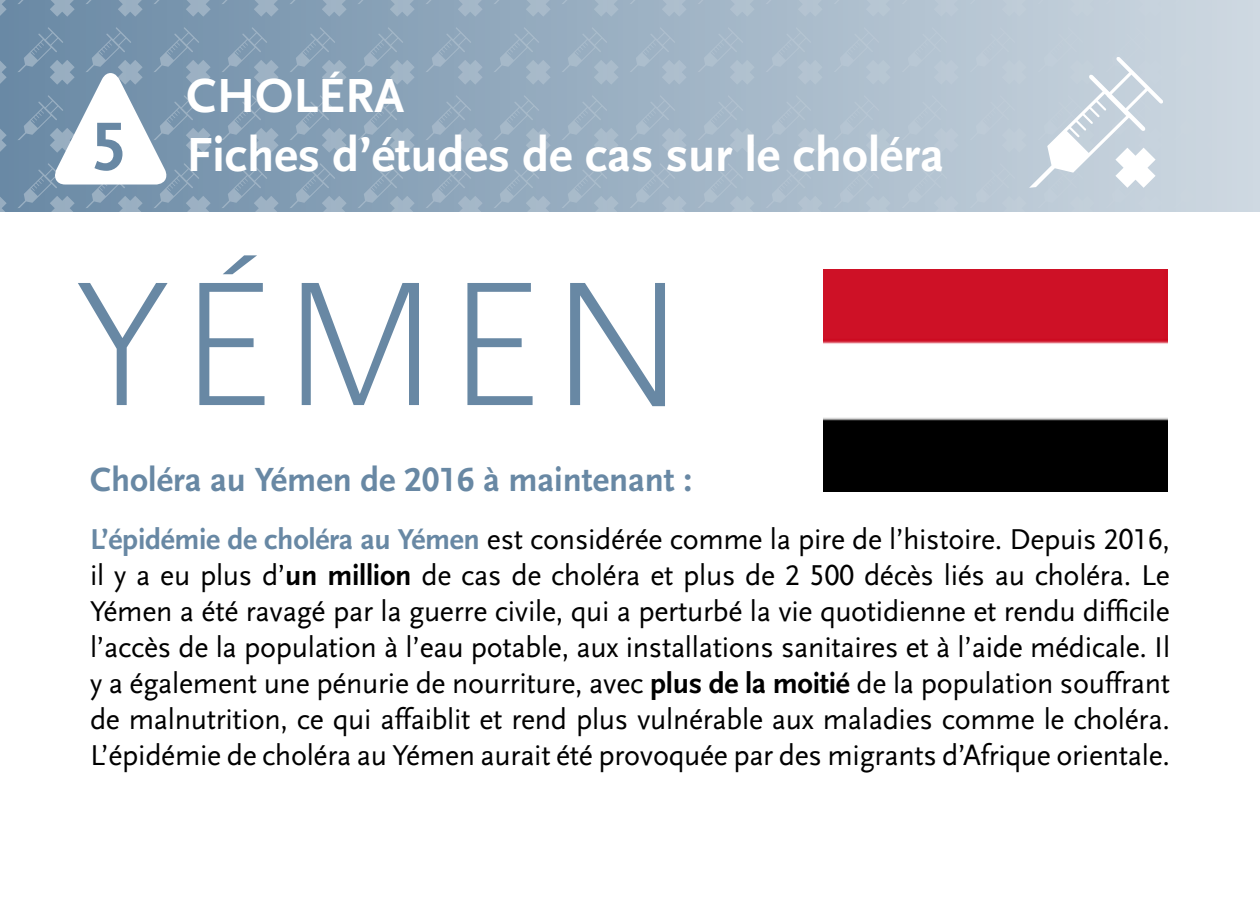
<style>
.page{position:relative;width:1260px;height:900px;background:#fff}
.page>*{position:absolute;margin:0;border:0;box-sizing:border-box;transform-origin:0 0}
.t1{font:300 185px "Scala Sans OT";letter-spacing:.03em;color:#6888a4}
.t2{font:700 71.25px "Scala Sans LF";color:#6888a4}
.t3{font:700 50px/58.8px "Scala Sans LF";color:#fff}
.t4{font:700 35px "Scala Sans LF";color:#6888a4}
.t5{font:30px/36px "Scala Sans LF";letter-spacing:-.01em;color:#000;text-align:justify}
.s1{font-weight:700;color:#6888a4}
.s2{font-weight:700}
</style>
<div class="page">
<svg style="left:0;top:0;width:1260px;height:212px;background:#9eb2c4"></svg>
<svg style="left:53px;top:73px;width:114px;height:112px"></svg>
<svg style="left:1029px;top:57px;width:134px;height:131px"></svg>
<img style="left:823px;top:269px;width:345px;height:223px">
<h2 class="t2" style="left:91px;top:108px;width:37px">5</h2>
<h3 class="t3" style="left:187px;top:67px;width:759px">CHOLÉRA<br>Fiches d’études de cas sur le choléra</h3>
<h1 class="t1" style="left:73px;top:246px;width:615px">YÉMEN</h1>
<p class="t4" style="left:90px;top:461px;width:604px">Choléra au Yémen de 2016 à maintenant :</p>
<p class="t5" style="left:90px;top:522px;width:1082px"><span class="s1">L’épidémie de choléra au Yémen</span> est considérée comme la pire de l’histoire. Depuis 2016, il y a eu plus d’<span class="s2">un million</span> de cas de choléra et plus de 2 500 décès liés au choléra. Le Yémen a été ravagé par la guerre civile, qui a perturbé la vie quotidienne et rendu difficile l’accès de la population à l’eau potable, aux installations sanitaires et à l’aide médicale. Il y a également une pénurie de nourriture, avec <span class="s2">plus de la moitié</span> de la population souffrant de malnutrition, ce qui affaiblit et rend plus vulnérable aux maladies comme le choléra.<br>L’épidémie de choléra au Yémen aurait été provoquée par des migrants d’Afrique orientale.</p>
</div>
